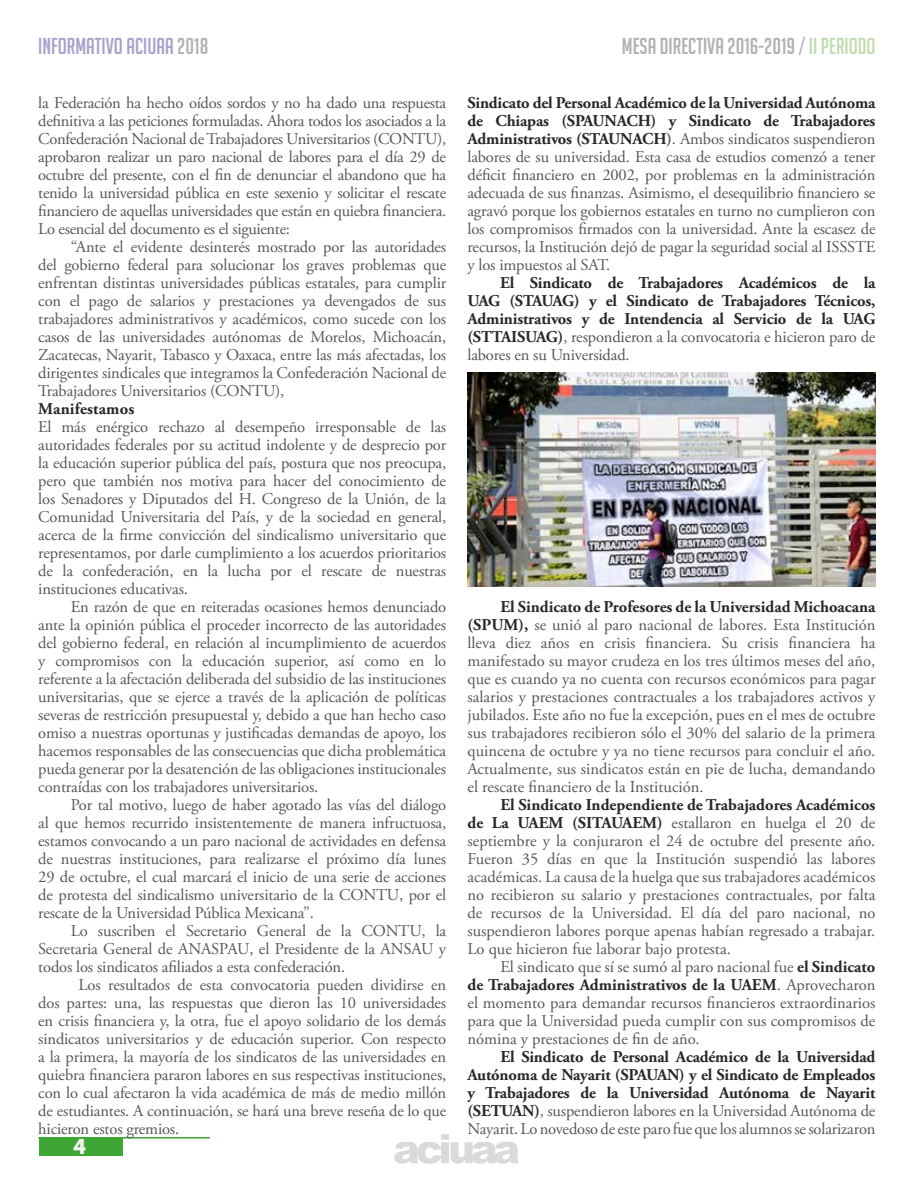
<style>
.page{position:relative;width:918px;height:1188px;background:#fff}
.page>*{position:absolute;margin:0;border:0;box-sizing:border-box;transform-origin:0 0}
.t1{font:22.5px "Big Noodle Titling";color:#b3b2b2}
.t2{font:22.5px "Big Noodle Titling";color:#a7a3cc}
.t3{font:21px "Museo Sans Cyrl 900";color:#f2f2f2}
.t4{font:16.5px/18px "Adobe Garamond Pro";letter-spacing:-.01em;color:#575756;text-align:justify}
.t5{font:700 16.5px/18px "Adobe Garamond Pro";letter-spacing:-.01em;color:#282827;text-align:justify}
.t6{font:700 16.5px "Adobe Garamond Pro";letter-spacing:.01em;color:#282827}
.s1{color:#b3b2b2}
.s2{color:#c2dbaf}
.s3{font-weight:700;color:#282827}
.s4{font-weight:700}
.s5{font-weight:400;color:#575756}
</style>
<div class="page">
<svg style="left:394px;top:1134px;width:125px;height:30px"></svg>
<div style="left:39px;top:1138px;width:83px;height:17px;background:#3fa535"></div>
<hr style="left:38px;top:1137px;width:172px;height:1px;background:#3fa535">
<img style="left:468px;top:373px;width:407px;height:213px">
<h1 class="t2" style="left:38px;top:34px;width:172px">INFORMATIVO ACIUAA <span class="s1">2018</span></h1>
<h1 class="t1" style="left:622px;top:34px;width:255px">MESA DIRECTIVA 2016-2019 / <span class="s2">II PERIODO</span></h1>
<p class="t4" style="left:38px;top:94px;width:410px">la Federación ha hecho oídos sordos y no ha dado una respuesta definitiva a las peticiones formuladas. Ahora todos los asociados a la Confederación Nacional de Trabajadores Universitarios (CONTU), aprobaron realizar un paro nacional de labores para el día 29 de octubre del presente, con el fin de denunciar el abandono que ha tenido la universidad pública en este sexenio y solicitar el rescate financiero de aquellas universidades que están en quiebra financiera.<br>Lo esencial del documento es el siguiente:</p>
<p class="t4" style="left:38px;top:238px;width:410px;text-indent:33px">“Ante el evidente desinterés mostrado por las autoridades del gobierno federal para solucionar los graves problemas que enfrentan distintas universidades públicas estatales, para cumplir con el pago de salarios y prestaciones ya devengados de sus trabajadores administrativos y académicos, como sucede con los casos de las universidades autónomas de Morelos, Michoacán, Zacatecas, Nayarit, Tabasco y Oaxaca, entre las más afectadas, los dirigentes sindicales que integramos la Confederación Nacional de Trabajadores Universitarios (CONTU),</p>
<p class="t6" style="left:38px;top:399px;width:98px">Manifestamos</p>
<p class="t4" style="left:38px;top:418px;width:410px">El más enérgico rechazo al desempeño irresponsable de las autoridades federales por su actitud indolente y de desprecio por la educación superior pública del país, postura que nos preocupa, pero que también nos motiva para hacer del conocimiento de los Senadores y Diputados del H. Congreso de la Unión, de la Comunidad Universitaria del País, y de la sociedad en general, acerca de la firme convicción del sindicalismo universitario que representamos, por darle cumplimiento a los acuerdos prioritarios de la confederación, en la lucha por el rescate de nuestras instituciones educativas.</p>
<p class="t4" style="left:38px;top:598px;width:410px;text-indent:33px">En razón de que en reiteradas ocasiones hemos denunciado ante la opinión pública el proceder incorrecto de las autoridades del gobierno federal, en relación al incumplimiento de acuerdos y compromisos con la educación superior, así como en lo referente a la afectación deliberada del subsidio de las instituciones universitarias, que se ejerce a través de la aplicación de políticas severas de restricción presupuestal y, debido a que han hecho caso omiso a nuestras oportunas y justificadas demandas de apoyo, los hacemos responsables de las consecuencias que dicha problemática pueda generar por la desatención de las obligaciones institucionales contraídas con los trabajadores universitarios.</p>
<p class="t4" style="left:38px;top:796px;width:410px;text-indent:33px">Por tal motivo, luego de haber agotado las vías del diálogo al que hemos recurrido insistentemente de manera infructuosa, estamos convocando a un paro nacional de actividades en defensa de nuestras instituciones, para realizarse el próximo día lunes 29 de octubre, el cual marcará el inicio de una serie de acciones de protesta del sindicalismo universitario de la CONTU, por el rescate de la Universidad Pública Mexicana”.</p>
<p class="t4" style="left:38px;top:922px;width:409px;text-indent:33px">Lo suscriben el Secretario General de la CONTU, la Secretaria General de ANASPAU, el Presidente de la ANSAU y todos los sindicatos afiliados a esta confederación.</p>
<p class="t4" style="left:38px;top:976px;width:410px;text-indent:40px">Los resultados de esta convocatoria pueden dividirse en dos partes: una, las respuestas que dieron las 10 universidades en crisis financiera y, la otra, fue el apoyo solidario de los demás sindicatos universitarios y de educación superior. Con respecto a la primera, la mayoría de los sindicatos de las universidades en quiebra financiera pararon labores en sus respectivas instituciones, con lo cual afectaron la vida académica de más de medio millón de estudiantes. A continuación, se hará una breve reseña de lo que hicieron estos gremios.</p>
<p class="t3" style="left:73px;top:1135px;width:15px">4</p>
<p class="t4" style="left:467px;top:94px;width:410px"><span class="s3">Sindicato del Personal Académico de la Universidad Autónoma de Chiapas (SPAUNACH) y Sindicato de Trabajadores Administrativos (STAUNACH</span><span class="s4">)</span>. Ambos sindicatos suspendieron labores de su universidad. Esta casa de estudios comenzó a tener déficit financiero en 2002, por problemas en la administración adecuada de sus finanzas. Asimismo, el desequilibrio financiero se agravó porque los gobiernos estatales en turno no cumplieron con los compromisos firmados con la universidad. Ante la escasez de recursos, la Institución dejó de pagar la seguridad social al ISSSTE y los impuestos al SAT.</p>
<p class="t5" style="left:467px;top:274px;width:409px;text-indent:33px">El Sindicato de Trabajadores Académicos de la UAG (STAUAG) y el Sindicato de Trabajadores Técnicos, Administrativos y de Intendencia al Servicio de la UAG (STTAISUAG)<span class="s5">, respondieron a la convocatoria e hicieron paro de labores en su Universidad.</span></p>
<p class="t4" style="left:467px;top:598px;width:410px;text-indent:33px"><span class="s3">El Sindicato de Profesores de la Universidad Michoacana (SPUM),</span> se unió al paro nacional de labores. Esta Institución lleva diez años en crisis financiera. Su crisis financiera ha manifestado su mayor crudeza en los tres últimos meses del año, que es cuando ya no cuenta con recursos económicos para pagar salarios y prestaciones contractuales a los trabajadores activos y jubilados. Este año no fue la excepción, pues en el mes de octubre sus trabajadores recibieron sólo el 30% del salario de la primera quincena de octubre y ya no tiene recursos para concluir el año.<br>Actualmente, sus sindicatos están en pie de lucha, demandando el rescate financiero de la Institución.</p>
<p class="t4" style="left:467px;top:796px;width:410px;text-indent:33px"><span class="s3">El Sindicato Independiente de Trabajadores Académicos de La UAEM (SITAUAEM)</span> estallaron en huelga el 20 de septiembre y la conjuraron el 24 de octubre del presente año.<br>Fueron 35 días en que la Institución suspendió las labores académicas. La causa de la huelga que sus trabajadores académicos no recibieron su salario y prestaciones contractuales, por falta de recursos de la Universidad. El día del paro nacional, no suspendieron labores porque apenas habían regresado a trabajar.<br>Lo que hicieron fue laborar bajo protesta.</p>
<p class="t4" style="left:467px;top:958px;width:410px;text-indent:33px">El sindicato que sí se sumó al paro nacional fue <span class="s3">el Sindicato de Trabajadores Administrativos de la UAEM</span>. Aprovecharon el momento para demandar recursos financieros extraordinarios para que la Universidad pueda cumplir con sus compromisos de nómina y prestaciones de fin de año.</p>
<p class="t5" style="left:467px;top:1048px;width:410px;text-indent:33px">El Sindicato de Personal Académico de la Universidad Autónoma de Nayarit (SPAUAN) y el Sindicato de Empleados y Trabajadores de la Universidad Autónoma de Nayarit (SETUAN)<span class="s5">, suspendieron labores en la Universidad Autónoma de Nayarit. Lo novedoso de este paro fue que los alumnos se solarizaron</span></p>
</div>
